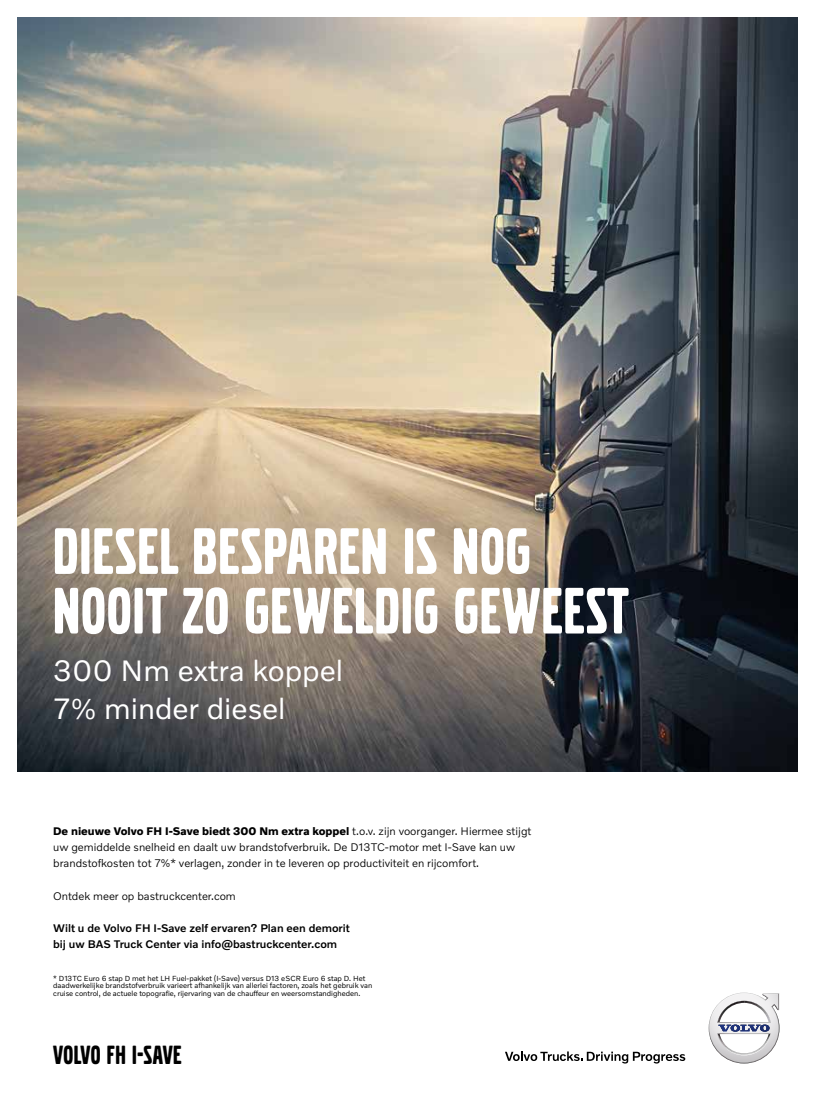
<style>
.page{position:relative;width:815px;height:1099px;background:#fff}
.page>*{position:absolute;margin:0;border:0;box-sizing:border-box;transform-origin:0 0}
.t1{font:68.5px/59.6px "Volvo Broad Pro";letter-spacing:.02em;color:#fff}
.t2{font:30px/37.5px "Volvo Novum";color:#fff}
.t3{font:27.5px "Volvo Broad Pro";letter-spacing:.015em;color:#000}
.t4{font:300 11.25px/16.2px "Volvo Novum";color:#000}
.t5{font:500 11.25px/16.2px "Volvo Novum";color:#000}
.t6{font:7.5px/7.5px "Volvo Novum";color:#000}
.s1{font-size:23.25px}
.s2{font-weight:700}
.s3{font-weight:400;font-size:8.62px}
</style>
<div class="page">
<svg style="left:709px;top:992px;width:71px;height:71px"></svg>
<svg style="left:505px;top:1051px;width:180px;height:12px"></svg>
<img style="left:18px;top:18px;width:779px;height:753px">
<h1 class="t1" style="left:53px;top:522px;width:577px">DIESEL BESPAREN IS NOG<br>NOOIT ZO GEWELDIG GEWEEST</h1>
<h2 class="t2" style="left:53px;top:651px;width:292px">300 Nm extra koppel<br>7<span class="s1">%</span> minder diesel</h2>
<p class="t4" style="left:53px;top:822px;width:480px"><span class="s2">De nieuwe Volvo FH I-Save biedt 300 Nm extra koppel</span> t.o.v. zijn voorganger. Hiermee stijgt uw gemiddelde snelheid en daalt uw brandstofverbruik. De D13TC-motor met I-Save kan uw brandstofkosten tot 7<span class="s3">%</span>* verlagen, zonder in te leveren op productiviteit en rijcomfort.</p>
<p class="t4" style="left:53px;top:887px;width:184px">Ontdek meer op bastruckcenter.com</p>
<p class="t5" style="left:53px;top:919px;width:298px">Wilt u de Volvo FH I-Save zelf ervaren? Plan een demorit bij uw BAS Truck Center via info@bastruckcenter.com</p>
<p class="t6" style="left:53px;top:974px;width:321px">* D13TC Euro 6 stap D met het LH Fuel-pakket (I-Save) versus D13 eSCR Euro 6 stap D. Het daadwerkelijke brandstofverbruik varieert afhankelijk van allerlei factoren, zoals het gebruik van cruise control, de actuele topografie, rijervaring van de chauffeur en weersomstandigheden.</p>
<h3 class="t3" style="left:53px;top:1041px;width:130px">VOLVO FH I-SAVE</h3>
</div>
